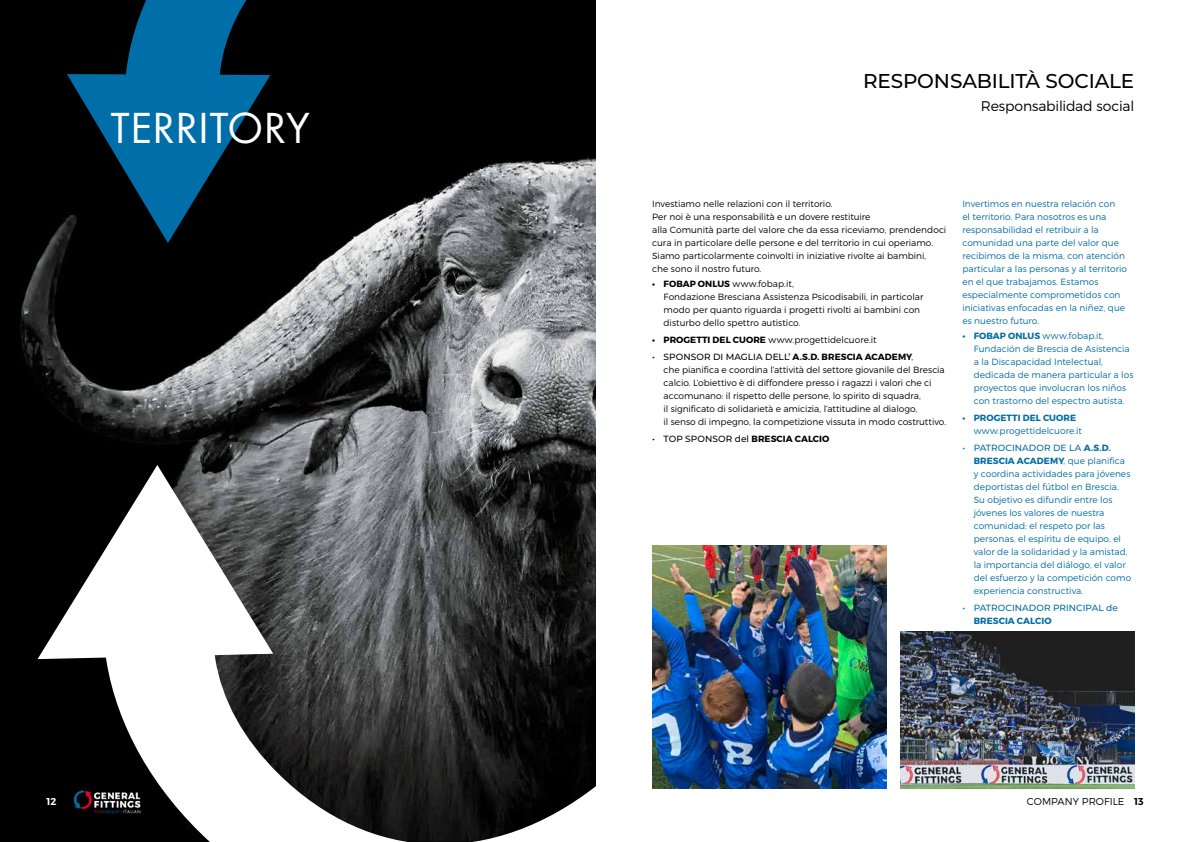
<style>
.page{position:relative;width:1191px;height:842px;background:#fff}
.page>*{position:absolute;margin:0;border:0;box-sizing:border-box;transform-origin:0 0}
.t1{font:40px "Futura LT";letter-spacing:.025em;color:#fff}
.t2{font:500 20px "Montserrat";letter-spacing:-.01em;color:#000}
.t3{font:300 14px "Montserrat";letter-spacing:-.015em;color:#000}
.t4{font:300 10px "Montserrat";color:#000}
.t5{font:600 10px "Montserrat";color:#fff}
.t6{font:300 9px/13px "Montserrat";color:#006da2}
.t7{font:300 9px/13px "Montserrat";color:#000}
.t8{font:700 9px "Montserrat";letter-spacing:.005em;color:#006da2}
.t9{font:500 9px "Montserrat";letter-spacing:.01em;color:#000}
.t10{font:500 9px "Montserrat";letter-spacing:.005em;color:#006da2}
.s1{font-weight:700}
.s2{font-weight:500}
.s3{font-weight:600}
</style>
<div class="page">
<img style="left:0;top:16px;width:595px;height:826px">
<svg style="left:38px;top:465px;width:635px;height:377px"></svg>
<img style="left:652px;top:546px;width:234px;height:243px">
<img style="left:900px;top:631px;width:234px;height:158px">
<svg style="left:67px;top:0;width:529px;height:243px;background:#102530"></svg>
<img style="left:71px;top:787px;width:74px;height:27px">
<h1 class="t1" style="left:111px;top:103px;width:200px">TERRITORY</h1>
<h2 class="t2" style="left:863px;top:67px;width:273px">RESPONSABILITÀ SOCIALE</h2>
<h3 class="t3" style="left:980px;top:97px;width:155px">Responsabilidad social</h3>
<p class="t7" style="left:652px;top:197px;width:296px">Investiamo nelle relazioni con il territorio.<br>Per noi è una responsabilità e un dovere restituire<br>alla Comunità parte del valore che da essa riceviamo, prendendoci cura in particolare delle persone e del territorio in cui operiamo.<br>Siamo particolarmente coinvolti in iniziative rivolte ai bambini,<br>che sono il nostro futuro.</p>
<p class="t7" style="left:663px;top:277px;width:261px;text-indent:-11px"><span class="s1">• FOBAP ONLUS</span> www.fobap.it,<br>Fondazione Bresciana Assistenza Psicodisabili, in particolar modo per quanto riguarda i progetti rivolti ai bambini con disturbo dello spettro autistico.</p>
<p class="t7" style="left:652px;top:333px;width:226px"><span class="s1">• PROGETTI DEL CUORE</span> www.progettidelcuore.it</p>
<p class="t7" style="left:663px;top:350px;width:284px;text-indent:-11px"><span class="s2">• SPONSOR DI MAGLIA DELL’</span> <span class="s1">A.S.D. BRESCIA ACADEMY</span>,<br>che pianifica e coordina l’attività del settore giovanile del Brescia calcio. L’obiettivo è di diffondere presso i ragazzi i valori che ci accomunano: il rispetto delle persone, lo spirito di squadra,<br>il significato di solidarietà e amicizia, l’attitudine al dialogo,<br>il senso di impegno, la competizione vissuta in modo costruttivo.</p>
<p class="t9" style="left:652px;top:433px;width:179px">• TOP SPONSOR del <span class="s1">BRESCIA CALCIO</span></p>
<p class="t6" style="left:962px;top:197px;width:166px">Invertimos en nuestra relación con<br>el territorio. Para nosotros es una responsabilidad el retribuir a la comunidad una parte del valor que recibimos de la misma, con atención particular a las personas y al territorio en el que trabajamos. Estamos especialmente comprometidos con iniciativas enfocadas en la niñez, que es nuestro futuro.</p>
<p class="t6" style="left:973px;top:329px;width:161px;text-indent:-11px"><span class="s1">• FOBAP ONLUS</span> www.fobap.it, Fundación de Brescia de Asistencia a la Discapacidad Intelectual, dedicada de manera particular a los proyectos que involucran los niños con trastorno del espectro autista.</p>
<p class="t8" style="left:962px;top:412px;width:115px">• PROGETTI DEL CUORE</p>
<p class="t6" style="left:973px;top:424px;width:110px">www.progettidelcuore.it</p>
<p class="t6" style="left:973px;top:441px;width:159px;text-indent:-11px"><span class="s2">• PATROCINADOR DE LA</span> <span class="s1">A.S.D.<br>BRESCIA ACADEMY</span>, que planifica y coordina actividades para jóvenes deportistas del fútbol en Brescia.<br>Su objetivo es difundir entre los jóvenes los valores de nuestra comunidad: el respeto por las personas, el espíritu de equipo, el valor de la solidaridad y la amistad, la importancia del diálogo, el valor del esfuerzo y la competición como experiencia constructiva.</p>
<p class="t10" style="left:962px;top:602px;width:157px">• PATROCINADOR PRINCIPAL de</p>
<p class="t8" style="left:973px;top:615px;width:79px">BRESCIA CALCIO</p>
<p class="t5" style="left:47px;top:795px;width:11px">12</p>
<p class="t4" style="left:1026px;top:795px;width:118px">COMPANY PROFILE <span class="s3">13</span></p>
</div>
